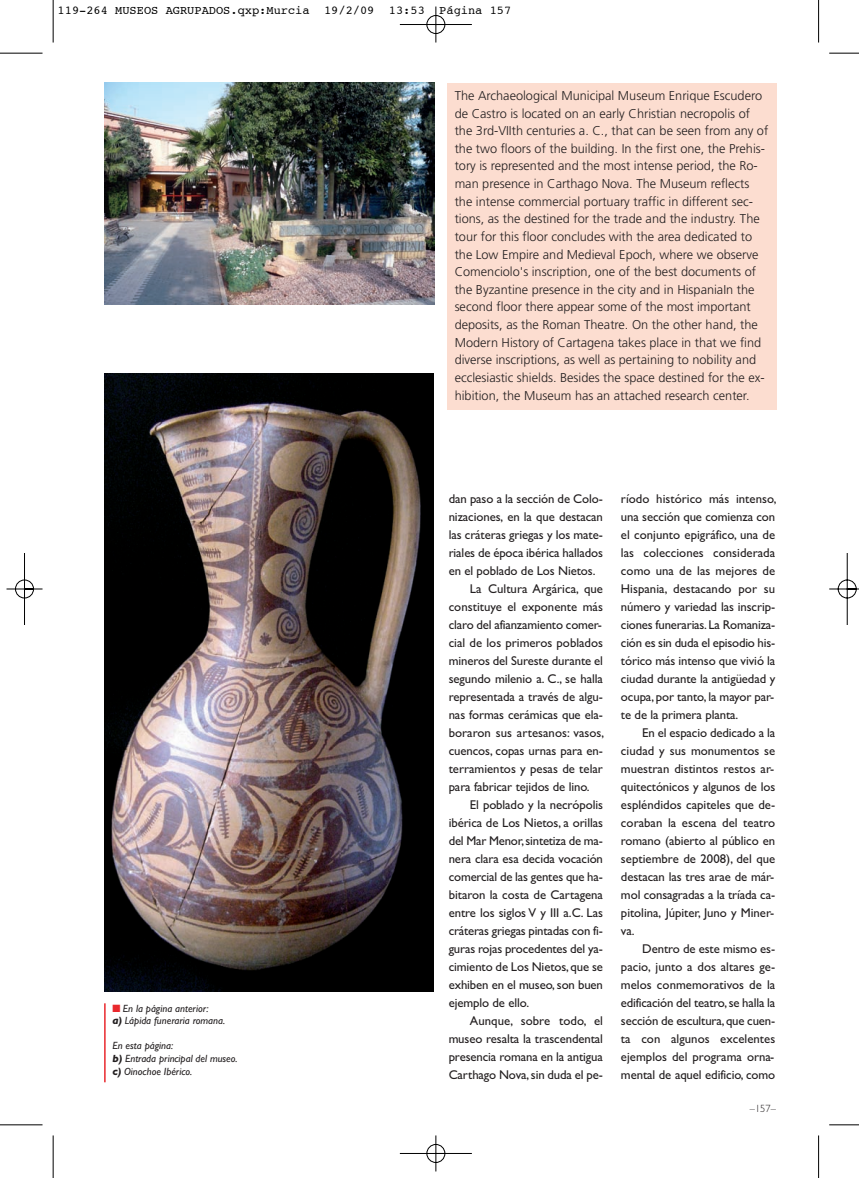
<style>
.page{position:relative;width:859px;height:1178px;background:#fff}
.page>*{position:absolute;margin:0;border:0;box-sizing:border-box;transform-origin:0 0}
.t1{font:12.75px/18px "Gill Sans";letter-spacing:-.01em;color:#231f20;text-align:justify}
.t2{font:300 12.75px/17.5px "Frutiger";color:#231f20}
.t3{font:12px "Courier";color:#000}
.t4{font:italic 10.5px/12.6px "Gill Sans";color:#231f20}
.t5{font:300 10.5px "Gill Sans";color:#231f20}
.s1{color:#e9282d}
.s2{font-weight:700}
</style>
<div class="page">
<hr style="left:53px;top:0;width:1px;height:43px;background:#000">
<hr style="left:0;top:53px;width:43px;height:1px;background:#000">
<hr style="left:818px;top:0;width:1px;height:43px;background:#000">
<hr style="left:53px;top:1135px;width:1px;height:43px;background:#000">
<hr style="left:0;top:1124px;width:43px;height:1px;background:#000">
<hr style="left:818px;top:1135px;width:1px;height:43px;background:#000">
<img style="left:6px;top:6px;width:853px;height:1166px">
<p class="t3" style="left:58px;top:4px;width:455px">119-264 MUSEOS AGRUPADOS.qxp:Murcia 19/2/09 13:53 Página 157</p>
<p class="t4" style="left:112px;top:1003px;width:114px;line-height:12.1px"><span class="s1">■</span> En la página anterior:<br><span class="s2">a)</span> Lápida funeraria romana.</p>
<p class="t4" style="left:112px;top:1040px;width:127px">En esta página:<br><span class="s2">b)</span> Entrada principal del museo. <span class="s2">c)</span> Oinochoe Ibérico.</p>
<p class="t2" style="left:455px;top:88px;width:315px">The Archaeological Municipal Museum Enrique Escudero de Castro is located on an early Christian necropolis of the 3rd-VIIth centuries a. C., that can be seen from any of the two floors of the building. In the first one, the Prehis&shy;tory is represented and the most intense period, the Ro&shy;man presence in Carthago Nova. The Museum reflects the intense commercial portuary traffic in different sec&shy;tions, as the destined for the trade and the industry. The tour for this floor concludes with the area dedicated to the Low Empire and Medieval Epoch, where we observe Comenciolo's inscription, one of the best documents of the Byzantine presence in the city and in HispaniaIn the second floor there appear some of the most important deposits, as the Roman Theatre. On the other hand, the Modern History of Cartagena takes place in that we find diverse inscriptions, as well as pertaining to nobility and ecclesiastic shields. Besides the space destined for the ex&shy;hibition, the Museum has an attached research center.</p>
<p class="t1" style="left:449px;top:491px;width:156px">dan paso a la sección de Colo-</p>
<p class="t1" style="left:449px;top:509px;width:156px">nizaciones, en la que destacan</p>
<p class="t1" style="left:449px;top:527px;width:156px">las cráteras griegas y los mate-</p>
<p class="t1" style="left:449px;top:545px;width:156px">riales de época ibérica hallados</p>
<p class="t1" style="left:449px;top:563px;width:148px">en el poblado de Los Nietos.</p>
<p class="t1" style="left:470px;top:581px;width:135px">La Cultura Argárica, que</p>
<p class="t1" style="left:449px;top:599px;width:156px">constituye el exponente más</p>
<p class="t1" style="left:449px;top:617px;width:155px">claro del afianzamiento comer-</p>
<p class="t1" style="left:449px;top:635px;width:156px">cial de los primeros poblados</p>
<p class="t1" style="left:449px;top:653px;width:156px">mineros del Sureste durante el</p>
<p class="t1" style="left:449px;top:671px;width:156px">segundo milenio a. C., se halla</p>
<p class="t1" style="left:449px;top:689px;width:156px">representada a través de algu-</p>
<p class="t1" style="left:449px;top:707px;width:156px">nas formas cerámicas que ela-</p>
<p class="t1" style="left:449px;top:725px;width:157px">boraron sus artesanos: vasos,</p>
<p class="t1" style="left:449px;top:743px;width:156px">cuencos, copas urnas para en-</p>
<p class="t1" style="left:449px;top:761px;width:156px">terramientos y pesas de telar</p>
<p class="t1" style="left:449px;top:779px;width:143px">para fabricar tejidos de lino.</p>
<p class="t1" style="left:470px;top:797px;width:135px">El poblado y la necrópolis</p>
<p class="t1" style="left:449px;top:815px;width:156px">ibérica de Los Nietos, a orillas</p>
<p class="t1" style="left:449px;top:833px;width:156px">del Mar Menor, sintetiza de ma-</p>
<p class="t1" style="left:449px;top:851px;width:156px">nera clara esa decida vocación</p>
<p class="t1" style="left:449px;top:869px;width:156px">comercial de las gentes que ha-</p>
<p class="t1" style="left:449px;top:887px;width:156px">bitaron la costa de Cartagena</p>
<p class="t1" style="left:449px;top:905px;width:156px">entre los siglos V y III a.C. Las</p>
<p class="t1" style="left:449px;top:923px;width:156px">cráteras griegas pintadas con fi-</p>
<p class="t1" style="left:449px;top:941px;width:156px">guras rojas procedentes del ya-</p>
<p class="t1" style="left:449px;top:959px;width:156px">cimiento de Los Nietos, que se</p>
<p class="t1" style="left:449px;top:977px;width:156px">exhiben en el museo, son buen</p>
<p class="t1" style="left:449px;top:995px;width:82px">ejemplo de ello.</p>
<p class="t1" style="left:470px;top:1013px;width:135px">Aunque, sobre todo, el</p>
<p class="t1" style="left:449px;top:1031px;width:156px">museo resalta la trascendental</p>
<p class="t1" style="left:449px;top:1049px;width:156px">presencia romana en la antigua</p>
<p class="t1" style="left:449px;top:1067px;width:156px">Carthago Nova, sin duda el pe-</p>
<p class="t1" style="left:621px;top:491px;width:157px;text-align:left">ríodo histórico más intenso, una sección que comienza con el conjunto epigráfico, una de las colecciones considerada como una de las mejores de<br>Hispania, destacando por su número y variedad las inscrip&shy;ciones funerarias. La Romaniza&shy;ción es sin duda el episodio his&shy;tórico más intenso que vivió la ciudad durante la antigüedad y ocupa, por tanto, la mayor par&shy;te de la primera planta.</p>
<p class="t1" style="left:621px;top:725px;width:156px;text-indent:21px">En el espacio dedicado a la ciudad y sus monumentos se muestran distintos restos ar&shy;quitectónicos y algunos de los espléndidos capiteles que de&shy;coraban la escena del teatro romano (abierto al público en septiembre de 2008), del que destacan las tres arae de már&shy;mol consagradas a la tríada ca&shy;pitolina, Júpiter, Juno y Miner&shy;va.</p>
<p class="t1" style="left:621px;top:941px;width:156px;text-indent:21px">Dentro de este mismo es&shy;pacio, junto a dos altares ge&shy;melos conmemorativos de la edificación del teatro, se halla la sección de escultura, que cuen&shy;ta con algunos excelentes ejemplos del programa orna&shy;mental de aquel edificio, como</p>
<p class="t5" style="left:750px;top:1105px;width:28px">–157–</p>
</div>
